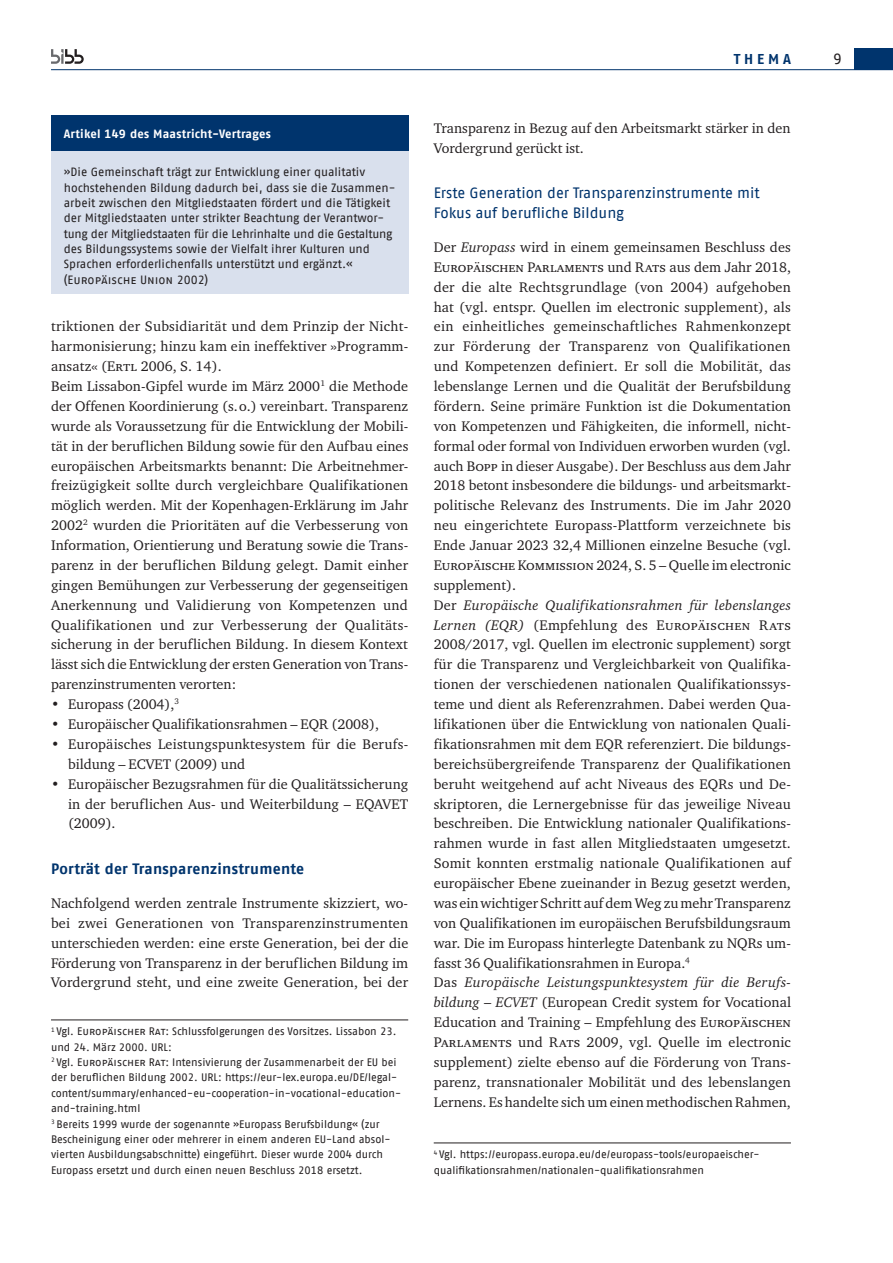
<style>
.page{position:relative;width:893px;height:1263px;background:#fff}
.page>*{position:absolute;margin:0;border:0;box-sizing:border-box;transform-origin:0 0}
.Titel_H3_Subhead-2{font:15px/19.8px "Fago Pro";letter-spacing:-.005em;color:#00346d}
.Titel_H2_Subhead-1{font:700 15px "Fago Pro";letter-spacing:.015em;color:#00346d}
.t1{font:15px "Fago Pro";color:#231f20}
.Grundschrift{font:14.25px/19.8px "Charter ITC Pro";color:#231f20;text-align:justify}
.t2{font:700 14.25px "Fago Pro";letter-spacing:.27em;color:#00346d}
.Infokästen_Grundschrift{font:12px/15.3px "Fago Pro";letter-spacing:-.005em;color:#231f20}
.Infokasten_Uberschrift{font:700 12px "Fago Pro";letter-spacing:.015em;color:#fff}
.Fußnote{font:10.8px/15.3px "Fago Pro";color:#231f20}
.s1{font-style:italic}
</style>
<div class="page">
<hr style="left:51px;top:69px;width:842px;height:1px;background:#00346d">
<div style="left:855px;top:48px;width:38px;height:22px;background:#00346d"></div>
<svg style="left:51px;top:49px;width:33px;height:15px"></svg>
<hr style="left:51px;top:1020px;width:357px;height:1px;background:#231f20">
<hr style="left:434px;top:1143px;width:357px;height:1px;background:#231f20">
<div style="left:51px;top:116px;width:357px;height:35px;background:#00346d"></div>
<div style="left:51px;top:151px;width:357px;height:143px;background:#d9e0ed"></div>
<p class="Infokasten_Uberschrift" style="left:64px;top:127px;width:209px">Artikel 149 des Maastricht-Vertrages</p>
<p class="Infokästen_Grundschrift" style="left:64px;top:164px;width:333px">»Die Gemeinschaft trägt zur Entwicklung einer qualitativ hochstehenden Bildung dadurch bei, dass sie die Zusammen&shy;arbeit zwischen den Mitgliedstaaten fördert und die Tätigkeit der Mitgliedstaaten unter strikter Beachtung der Verantwor&shy;tung der Mitgliedstaaten für die Lehrinhalte und die Gestaltung des Bildungssystems sowie der Vielfalt ihrer Kulturen und Sprachen erforderlichenfalls unterstützt und ergänzt.« (Europäische Union 2002)</p>
<p class="Grundschrift" style="left:51px;top:316px;width:359px">triktionen der Subsidiarität und dem Prinzip der Nicht&shy;harmonisierung; hinzu kam ein ineffektiver »Programm&shy;ansatz« (Ertl 2006, S. 14).</p>
<p class="Grundschrift" style="left:51px;top:376px;width:359px">Beim Lissabon-Gipfel wurde im März 2000<sup>1</sup> die Methode der Offenen Koordinierung (s. o.) vereinbart. Transparenz wurde als Voraussetzung für die Entwicklung der Mobili&shy;tät in der beruflichen Bildung sowie für den Aufbau eines europäischen Arbeitsmarkts benannt: Die Arbeitnehmer&shy;freizügigkeit sollte durch vergleichbare Qualifikationen möglich werden. Mit der Kopenhagen-Erklärung im Jahr 2002<sup>2</sup> wurden die Prioritäten auf die Verbesserung von Information, Orientierung und Beratung sowie die Trans&shy;parenz in der beruflichen Bildung gelegt. Damit einher gingen Bemühungen zur Verbesserung der gegenseitigen Anerkennung und Validierung von Kompetenzen und Qualifikationen und zur Verbesserung der Qualitäts&shy;sicherung in der beruflichen Bildung. In diesem Kontext lässt sich die Entwicklung der ersten Generation von Trans&shy;parenzinstrumenten verorten:</p>
<p class="Grundschrift" style="left:51px;top:694px;width:130px">• Europass (2004),<sup>3</sup></p>
<p class="Grundschrift" style="left:51px;top:714px;width:329px">• Europäischer Qualifikationsrahmen – EQR (2008),</p>
<p class="Grundschrift" style="left:68px;top:734px;width:342px;text-indent:-17px">• Europäisches Leistungspunktesystem für die Berufs&shy;bildung – ECVET (2009) und</p>
<p class="Grundschrift" style="left:68px;top:774px;width:342px;text-indent:-17px">• Europäischer Bezugsrahmen für die Qualitätssicherung in der beruflichen Aus- und Weiterbildung – EQAVET (2009).</p>
<h2 class="Titel_H2_Subhead-1" style="left:51px;top:860px;width:255px">Porträt der Transparenzinstrumente</h2>
<p class="Grundschrift" style="left:51px;top:893px;width:359px">Nachfolgend werden zentrale Instrumente skizziert, wo&shy;bei zwei Generationen von Transparenzinstrumenten unterschieden werden: eine erste Generation, bei der die Förderung von Transparenz in der beruflichen Bildung im Vordergrund steht, und eine zweite Generation, bei der</p>
<p class="Fußnote" style="left:51px;top:1024px;width:347px"><sup>1</sup> Vgl. Europäischer Rat: Schlussfolgerungen des Vorsitzes. Lissabon 23. und 24. März 2000. URL:</p>
<p class="Fußnote" style="left:51px;top:1054px;width:352px"><sup>2</sup> Vgl. Europäischer Rat: Intensivierung der Zusammenarbeit der EU bei der beruflichen Bildung 2002. URL: https://eur-lex.europa.eu/DE/legal&shy;content/summary/enhanced-eu-cooperation-in-vocational-education&shy;and-training.html</p>
<p class="Fußnote" style="left:51px;top:1116px;width:341px"><sup>3</sup> Bereits 1999 wurde der sogenannte »Europass Berufsbildung« (zur Bescheinigung einer oder mehrerer in einem anderen EU-Land absol&shy;vierten Ausbildungsabschnitte) eingeführt. Dieser wurde 2004 durch Europass ersetzt und durch einen neuen Beschluss 2018 ersetzt.</p>
<p class="t2" style="left:734px;top:50px;width:59px">THEMA</p>
<p class="t1" style="left:833px;top:50px;width:10px">9</p>
<p class="Grundschrift" style="left:434px;top:118px;width:358px">Transparenz in Bezug auf den Arbeitsmarkt stärker in den<br>Vordergrund gerückt ist.</p>
<h3 class="Titel_H3_Subhead-2" style="left:434px;top:183px;width:328px">Erste Generation der Transparenzinstrumente mit<br>Fokus auf berufliche Bildung</h3>
<p class="Grundschrift" style="left:434px;top:237px;width:359px">Der <span class="s1">Europass</span> wird in einem gemeinsamen Beschluss des Europäischen Parlaments und Rats aus dem Jahr 2018, der die alte Rechtsgrundlage (von 2004) aufgehoben hat (vgl. entspr. Quellen im electronic supplement), als ein einheitliches gemeinschaftliches Rahmenkonzept zur Förderung der Transparenz von Qualifikationen und Kompetenzen definiert. Er soll die Mobilität, das lebenslange Lernen und die Qualität der Berufsbildung fördern. Seine primäre Funktion ist die Dokumentation von Kompetenzen und Fähigkeiten, die informell, nicht&shy;formal oder formal von Individuen erworben wurden (vgl. auch Bopp in dieser Ausgabe). Der Beschluss aus dem Jahr 2018 betont insbesondere die bildungs- und arbeitsmarkt&shy;politische Relevanz des Instruments. Die im Jahr 2020 neu eingerichtete Europass-Plattform verzeichnete bis Ende Januar 2023 32,4 Millionen einzelne Besuche (vgl.<br>Europäische Kommission 2024, S. 5 – Quelle im electronic supplement).</p>
<p class="Grundschrift" style="left:434px;top:595px;width:359px">Der <span class="s1">Europäische Qualifikationsrahmen für lebenslanges Lernen (EQR)</span> (Empfehlung des Europäischen Rats 2008/2017, vgl. Quellen im electronic supplement) sorgt für die Transparenz und Vergleichbarkeit von Qualifika&shy;tionen der verschiedenen nationalen Qualifikationssys&shy;teme und dient als Referenzrahmen. Dabei werden Qua&shy;lifikationen über die Entwicklung von nationalen Quali&shy;fikationsrahmen mit dem EQR referenziert. Die bildungs&shy;bereichsübergreifende Transparenz der Qualifikationen beruht weitgehend auf acht Niveaus des EQRs und De&shy;skriptoren, die Lernergebnisse für das jeweilige Niveau beschreiben. Die Entwicklung nationaler Qualifikations&shy;rahmen wurde in fast allen Mitgliedstaaten umgesetzt.<br>Somit konnten erstmalig nationale Qualifikationen auf europäischer Ebene zueinander in Bezug gesetzt werden, was ein wichtiger Schritt auf dem Weg zu mehr Transparenz von Qualifikationen im europäischen Berufsbildungsraum war. Die im Europass hinterlegte Datenbank zu NQRs um&shy;fasst 36 Qualifikationsrahmen in Europa.<sup>4</sup></p>
<p class="Grundschrift" style="left:434px;top:972px;width:359px">Das <span class="s1">Europäische Leistungspunktesystem für die Berufs&shy;bildung</span> – <span class="s1">ECVET</span> (European Credit system for Vocational Education and Training – Empfehlung des Europäischen Parlaments und Rats 2009, vgl. Quelle im electronic supplement) zielte ebenso auf die Förderung von Trans&shy;parenz, transnationaler Mobilität und des lebenslangen Lernens. Es handelte sich um einen methodischen Rahmen,</p>
<p class="Fußnote" style="left:434px;top:1147px;width:327px"><sup>4</sup> Vgl. https://europass.europa.eu/de/europass-tools/europaeischer&shy;qualifikationsrahmen/nationalen-qualifikationsrahmen</p>
</div>
